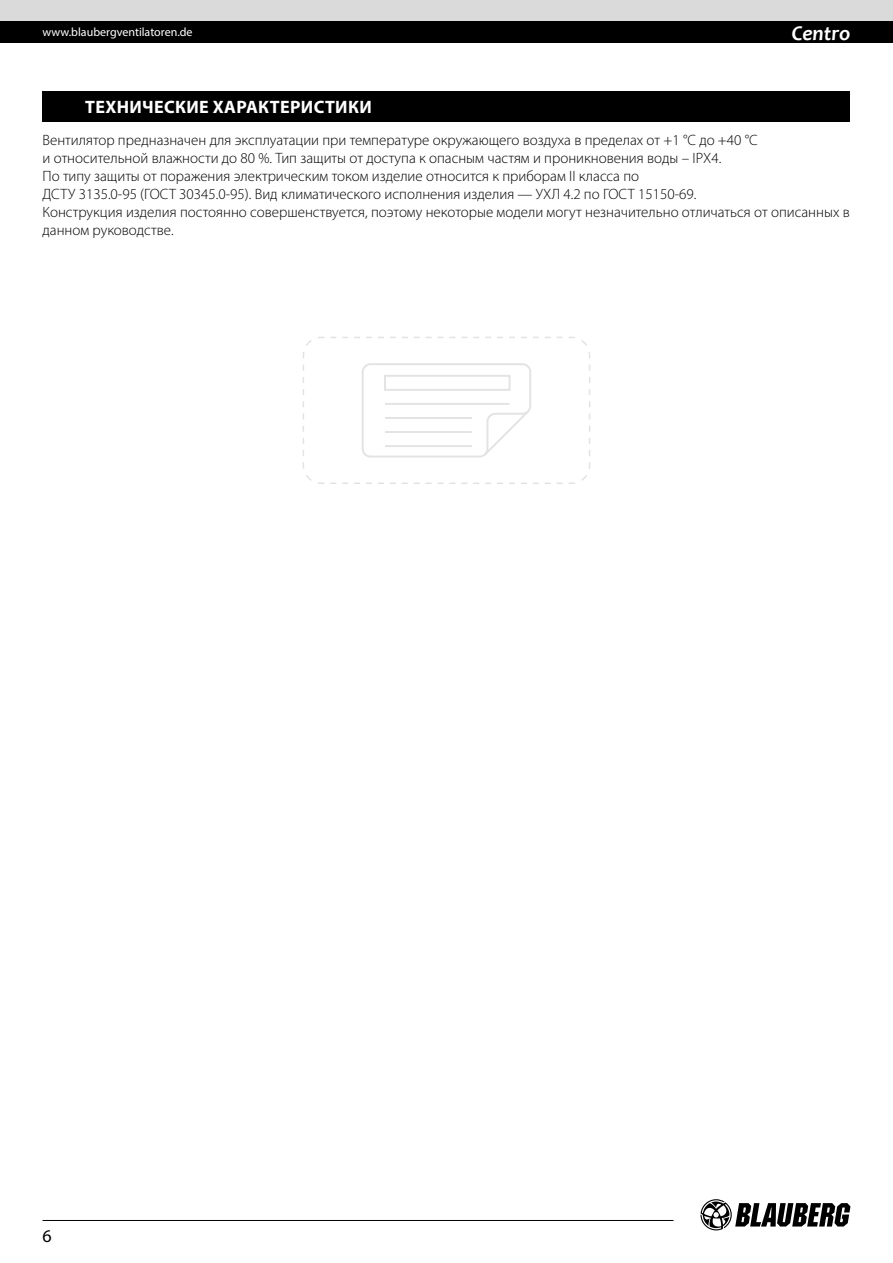
<style>
.page{position:relative;width:893px;height:1263px;background:#fff}
.page>*{position:absolute;margin:0;border:0;box-sizing:border-box;transform-origin:0 0}
.t1{font:italic 700 21px "Candara";color:#fff}
.t2{font:700 18px "Myriad Pro";letter-spacing:.02em;color:#fff}
.t3{font:18px "Myriad Pro";color:#000}
.t4{font:300 15px/18px "Myriad Pro";color:#000}
.t5{font:12px "Myriad Pro";color:#fff}
</style>
<div class="page">
<div style="left:0;top:0;width:893px;height:21px;background:#dadada"></div>
<div style="left:0;top:21px;width:893px;height:22px;background:#000"></div>
<svg style="left:700px;top:1199px;width:150px;height:31px"></svg>
<hr style="left:43px;top:1220px;width:631px;height:1px;background:#000">
<div style="left:43px;top:91px;width:807px;height:31px;background:#000"></div>
<svg style="left:303px;top:337px;width:287px;height:147px"></svg>
<p class="t5" style="left:43px;top:25px;width:152px">www.blaubergventilatoren.de</p>
<h1 class="t1" style="left:792px;top:20px;width:60px">Centro</h1>
<p class="t2" style="left:85px;top:95px;width:288px">ТЕХНИЧЕСКИЕ ХАРАКТЕРИСТИКИ</p>
<p class="t4" style="left:43px;top:131px;width:809px">Вентилятор предназначен для эксплуатации при температуре окружающего воздуха в пределах от +1 °C до +40 °C<br>и относительной влажности до 80 %. Тип защиты от доступа к опасным частям и проникновения воды – IPХ4.<br>По типу защиты от поражения электрическим током изделие относится к приборам ІІ класса по<br>ДСТУ 3135.0-95 (ГОСТ 30345.0-95). Вид климатического исполнения изделия — УХЛ 4.2 по ГОСТ 15150-69.<br>Конструкция изделия постоянно совершенствуется, поэтому некоторые модели могут незначительно отличаться от описанных в данном руководстве.</p>
<p class="t3" style="left:43px;top:1224px;width:11px">6</p>
</div>
